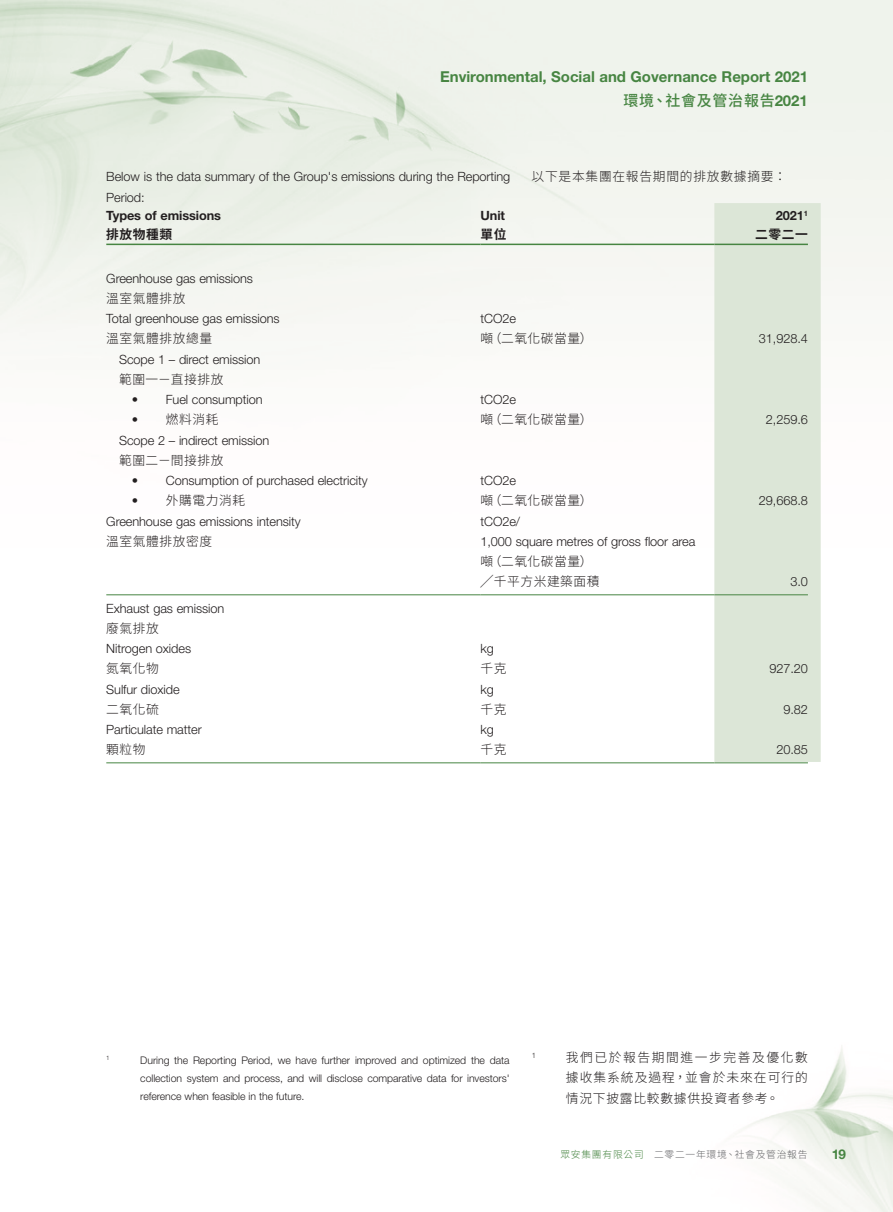
<style>
.page{position:relative;width:893px;height:1212px;background:#fff}
.page>*{position:absolute;margin:0;border:0;box-sizing:border-box;transform-origin:0 0}
.t1{font:700 15px "Helvetica Neue LT Std";color:#478542}
.t2{font:500 15px "Source Han Sans TC";letter-spacing:.05em;color:#478542}
.t3{font:700 13.5px "Helvetica Neue LT Std";color:#478542}
.Body_Text{font:300 12.75px/20.2px "Helvetica Neue LT Std";letter-spacing:-.005em;color:#231f20}
.Body_Text-2{font:300 12.75px "Source Han Sans TC";letter-spacing:.045em;color:#231f20}
.C_Body_Text{font:300 12.75px/20.2px "Source Han Sans TC";letter-spacing:.06em;color:#231f20;text-align:justify}
.Body_Text-3{font:700 12.75px "Helvetica Neue LT Std";letter-spacing:-.005em;color:#231f20}
.Body_Text-4{font:700 12.75px "Source Han Sans TC";letter-spacing:.045em;color:#231f20}
.Notes{font:300 10.5px/18px "Helvetica Neue LT Std";letter-spacing:-.005em;color:#231f20;text-align:justify}
.t4{font:300 9.75px "Source Han Sans TC";letter-spacing:.08em;color:#636366}
.C_Body_Text-2{font:300 7.5px "Helvetica Neue LT Std";color:#231f20}
.Notes-2{font:300 6.15px "Helvetica Neue LT Std";color:#231f20}
.s1{font-family:"Helvetica Neue LT Std";font-weight:700}
.s2{font-family:"Helvetica Neue LT Std"}
.s3{color:#478542}
</style>
<div class="page">
<div style="left:714px;top:203px;width:107px;height:559px;background:#dce6d7"></div>
<hr style="left:106px;top:244px;width:374px;height:1px;background:#478542">
<hr style="left:480px;top:244px;width:234px;height:1px;background:#478542">
<hr style="left:714px;top:244px;width:94px;height:1px;background:#478542">
<hr style="left:106px;top:594px;width:374px;height:1px;background:#478542">
<hr style="left:480px;top:594px;width:234px;height:1px;background:#478542">
<hr style="left:714px;top:594px;width:94px;height:1px;background:#478542">
<hr style="left:106px;top:762px;width:374px;height:1px;background:#478542">
<hr style="left:480px;top:762px;width:234px;height:1px;background:#478542">
<hr style="left:714px;top:762px;width:94px;height:1px;background:#478542">
<p class="t1" style="left:440px;top:67px;width:369px">Environmental, Social and Governance Report 2021</p>
<p class="t2" style="left:623px;top:92px;width:186px">環境、社會及管治報告<span class="s1">2021</span></p>
<p class="Body_Text" style="left:106px;top:166px;width:406px">Below is the data summary of the Group's emissions during the Reporting<br>Period:</p>
<p class="C_Body_Text" style="left:531px;top:167px;width:256px">以下是本集團在報告期間的排放數據摘要：</p>
<p class="Body_Text-3" style="left:106px;top:208px;width:116px">Types of emissions</p>
<p class="Body_Text-3" style="left:480px;top:208px;width:26px">Unit</p>
<p class="Body_Text-3" style="left:776px;top:208px;width:34px">2021<sup>1</sup></p>
<p class="Body_Text-4" style="left:106px;top:227px;width:67px">排放物種類</p>
<p class="Body_Text-4" style="left:480px;top:227px;width:28px">單位</p>
<p class="Body_Text-4" style="left:755px;top:227px;width:54px">二零二一</p>
<p class="Body_Text" style="left:106px;top:268px;width:148px">Greenhouse gas emissions</p>
<p class="Body_Text-2" style="left:106px;top:291px;width:81px">溫室氣體排放</p>
<p class="Body_Text" style="left:480px;top:308px;width:37px">tCO2e</p>
<p class="Body_Text-2" style="left:106px;top:331px;width:107px">溫室氣體排放總量</p>
<p class="Body_Text-2" style="left:480px;top:331px;width:113px">噸（二氧化碳當量）</p>
<p class="Body_Text" style="left:759px;top:328px;width:50px">31,928.4</p>
<p class="Body_Text" style="left:119px;top:349px;width:143px">Scope 1 – direct emission</p>
<p class="Body_Text-2" style="left:119px;top:372px;width:106px">範圍一－直接排放</p>
<p class="Body_Text" style="left:132px;top:389px;width:132px">• Fuel consumption</p>
<p class="Body_Text-2" style="left:132px;top:412px;width:88px"><span class="s2">•</span> 燃料消耗</p>
<p class="Body_Text" style="left:106px;top:308px;width:175px">Total greenhouse gas emissions</p>
<p class="Body_Text" style="left:480px;top:389px;width:37px">tCO2e</p>
<p class="Body_Text-2" style="left:480px;top:412px;width:113px">噸（二氧化碳當量）</p>
<p class="Body_Text" style="left:766px;top:409px;width:43px">2,259.6</p>
<p class="Body_Text" style="left:119px;top:430px;width:152px">Scope 2 – indirect emission</p>
<p class="Body_Text-2" style="left:119px;top:453px;width:106px">範圍二－間接排放</p>
<p class="Body_Text" style="left:132px;top:470px;width:238px">• Consumption of purchased electricity</p>
<p class="Body_Text-2" style="left:132px;top:493px;width:115px"><span class="s2">•</span> 外購電力消耗</p>
<p class="Body_Text" style="left:106px;top:511px;width:196px">Greenhouse gas emissions intensity</p>
<p class="Body_Text-2" style="left:106px;top:534px;width:107px">溫室氣體排放密度</p>
<p class="Body_Text" style="left:106px;top:598px;width:120px">Exhaust gas emission</p>
<p class="Body_Text-2" style="left:106px;top:621px;width:54px">廢氣排放</p>
<p class="Body_Text" style="left:106px;top:638px;width:86px">Nitrogen oxides</p>
<p class="Body_Text-2" style="left:106px;top:661px;width:54px">氮氧化物</p>
<p class="Body_Text" style="left:106px;top:679px;width:75px">Sulfur dioxide</p>
<p class="Body_Text-2" style="left:106px;top:702px;width:54px">二氧化硫</p>
<p class="Body_Text" style="left:106px;top:719px;width:97px">Particulate matter</p>
<p class="Body_Text-2" style="left:106px;top:742px;width:41px">顆粒物</p>
<p class="Body_Text" style="left:480px;top:470px;width:37px">tCO2e</p>
<p class="Body_Text-2" style="left:480px;top:493px;width:113px">噸（二氧化碳當量）</p>
<p class="Body_Text" style="left:759px;top:490px;width:50px">29,668.8</p>
<p class="Body_Text" style="left:480px;top:511px;width:41px">tCO2e/</p>
<p class="Body_Text" style="left:480px;top:531px;width:216px">1,000 square metres of gross floor area</p>
<p class="Body_Text-2" style="left:480px;top:554px;width:113px">噸（二氧化碳當量）</p>
<p class="Body_Text-2" style="left:480px;top:574px;width:121px">╱千平方米建築面積</p>
<p class="Body_Text" style="left:790px;top:571px;width:19px">3.0</p>
<p class="Body_Text" style="left:480px;top:638px;width:15px">kg</p>
<p class="Body_Text-2" style="left:480px;top:661px;width:28px">千克</p>
<p class="Body_Text" style="left:769px;top:658px;width:40px">927.20</p>
<p class="Body_Text" style="left:480px;top:679px;width:15px">kg</p>
<p class="Body_Text-2" style="left:480px;top:702px;width:28px">千克</p>
<p class="Body_Text" style="left:783px;top:699px;width:26px">9.82</p>
<p class="Body_Text" style="left:480px;top:719px;width:15px">kg</p>
<p class="Body_Text-2" style="left:480px;top:742px;width:28px">千克</p>
<p class="Body_Text" style="left:776px;top:739px;width:33px">20.85</p>
<p class="Notes-2" style="left:106px;top:1054px;width:5px">1</p>
<p class="Notes" style="left:140px;top:1051px;width:371px">During the Reporting Period, we have further improved and optimized the data collection system and process, and will disclose comparative data for investors' reference when feasible in the future.</p>
<p class="C_Body_Text-2" style="left:532px;top:1050px;width:6px">1</p>
<p class="C_Body_Text" style="left:566px;top:1047px;width:243px">我們已於報告期間進一步完善及優化數據收集系統及過程，並會於未來在可行的情況下披露比較數據供投資者參考。</p>
<p class="t4" style="left:560px;top:1149px;width:249px"><span class="s3">眾安集團有限公司　</span>二零二一年環境、社會及管治報告</p>
<p class="t3" style="left:832px;top:1146px;width:16px">19</p>
</div>
